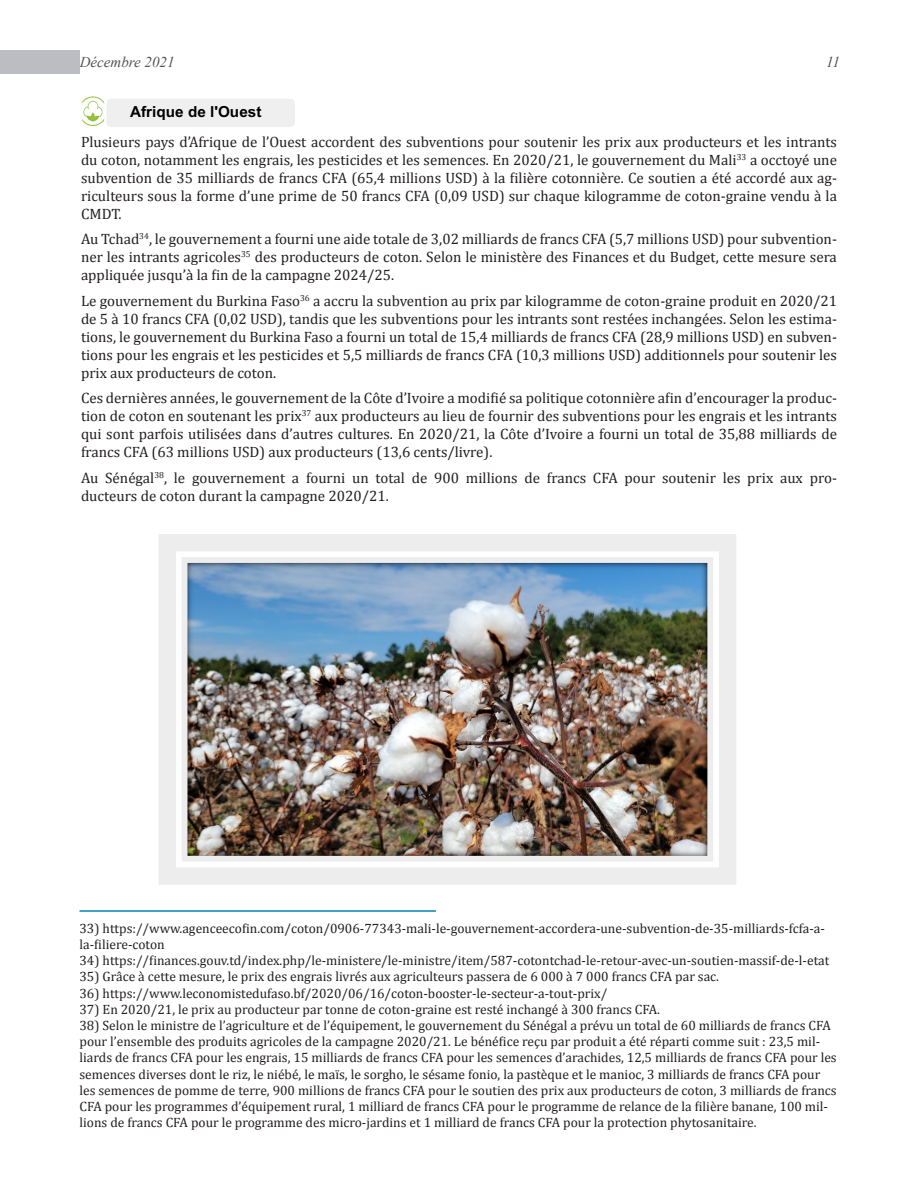
<style>
.page{position:relative;width:918px;height:1188px;background:#fff}
.page>*{position:absolute;margin:0;border:0;box-sizing:border-box;transform-origin:0 0}
.t1{font:700 15.3px "Arial";letter-spacing:.005em;color:#000}
.Body{font:15px/18px "Cambria";color:#231f20;text-align:justify}
.t2{font:italic 15px "Times New Roman";color:#545454}
.Footnote_text{font:13.5px/16.2px "Cambria";color:#231f20}
</style>
<div class="page">
<div style="left:0;top:50px;width:80px;height:24px;background:#bcbdc2"></div>
<hr style="left:80px;top:910px;width:356px;height:2px;background:#0386b7">
<div style="left:106px;top:99px;width:189px;height:28px;background:#efefef;border-radius:5px"></div>
<img style="left:83px;top:96px;width:20px;height:30px">
<img style="left:159px;top:534px;width:577px;height:351px">
<p class="t2" style="left:80px;top:52px;width:96px">Décembre 2021</p>
<p class="t2" style="left:826px;top:52px;width:15px">11</p>
<p class="t1" style="left:130px;top:101px;width:133px">Afrique de l'Ouest</p>
<p class="Body" style="left:81px;top:133px;width:758px">Plusieurs pays d’Afrique de l’Ouest accordent des subventions pour soutenir les prix aux producteurs et les intrants du coton, notamment les engrais, les pesticides et les semences. En 2020/21, le gouvernement du Mali<sup>33</sup> a occtoyé une subvention de 35 milliards de francs CFA (65,4 millions USD) à la filière cotonnière. Ce soutien a été accordé aux ag&shy;riculteurs sous la forme d’une prime de 50 francs CFA (0,09 USD) sur chaque kilogramme de coton-graine vendu à la CMDT.</p>
<p class="Body" style="left:81px;top:230px;width:757px">Au Tchad<sup>34</sup>, le gouvernement a fourni une aide totale de 3,02 milliards de francs CFA (5,7 millions USD) pour subvention&shy;ner les intrants agricoles<sup>35</sup> des producteurs de coton. Selon le ministère des Finances et du Budget, cette mesure sera appliquée jusqu’à la fin de la campagne 2024/25.</p>
<p class="Body" style="left:81px;top:292px;width:758px">Le gouvernement du Burkina Faso<sup>36</sup> a accru la subvention au prix par kilogramme de coton-graine produit en 2020/21 de 5 à 10 francs CFA (0,02 USD), tandis que les subventions pour les intrants sont restées inchangées. Selon les estima&shy;tions, le gouvernement du Burkina Faso a fourni un total de 15,4 milliards de francs CFA (28,9 millions USD) en subven&shy;tions pour les engrais et les pesticides et 5,5 milliards de francs CFA (10,3 millions USD) additionnels pour soutenir les prix aux producteurs de coton.</p>
<p class="Body" style="left:81px;top:389px;width:758px">Ces dernières années, le gouvernement de la Côte d’Ivoire a modifié sa politique cotonnière afin d’encourager la produc&shy;tion de coton en soutenant les prix<sup>37</sup> aux producteurs au lieu de fournir des subventions pour les engrais et les intrants qui sont parfois utilisées dans d’autres cultures. En 2020/21, la Côte d’Ivoire a fourni un total de 35,88 milliards de francs CFA (63 millions USD) aux producteurs (13,6 cents/livre).</p>
<p class="Body" style="left:81px;top:469px;width:757px">Au Sénégal<sup>38</sup>, le gouvernement a fourni un total de 900 millions de francs CFA pour soutenir les prix aux pro&shy;ducteurs de coton durant la campagne 2020/21.</p>
<p class="Footnote_text" style="left:80px;top:920px;width:747px">33) https://www.agenceecofin.com/coton/0906-77343-mali-le-gouvernement-accordera-une-subvention-de-35-milliards-fcfa-a&shy;la-filiere-coton</p>
<p class="Footnote_text" style="left:80px;top:952px;width:751px">34) https://finances.gouv.td/index.php/le-ministere/le-ministre/item/587-cotontchad-le-retour-avec-un-soutien-massif-de-l-etat</p>
<p class="Footnote_text" style="left:80px;top:969px;width:641px">35) Grâce à cette mesure, le prix des engrais livrés aux agriculteurs passera de 6 000 à 7 000 francs CFA par sac.</p>
<p class="Footnote_text" style="left:80px;top:985px;width:529px">36) https://www.leconomistedufaso.bf/2020/06/16/coton-booster-le-secteur-a-tout-prix/</p>
<p class="Footnote_text" style="left:80px;top:1001px;width:582px">37) En 2020/21, le prix au producteur par tonne de coton-graine est resté inchangé à 300 francs CFA.</p>
<p class="Footnote_text" style="left:80px;top:1017px;width:759px">38) Selon le ministre de l’agriculture et de l’équipement, le gouvernement du Sénégal a prévu un total de 60 milliards de francs CFA pour l’ensemble des produits agricoles de la campagne 2020/21. Le bénéfice reçu par produit a été réparti comme suit : 23,5 mil&shy;liards de francs CFA pour les engrais, 15 milliards de francs CFA pour les semences d’arachides, 12,5 milliards de francs CFA pour les semences diverses dont le riz, le niébé, le maïs, le sorgho, le sésame fonio, la pastèque et le manioc, 3 milliards de francs CFA pour les semences de pomme de terre, 900 millions de francs CFA pour le soutien des prix aux producteurs de coton, 3 milliards de francs CFA pour les programmes d’équipement rural, 1 milliard de francs CFA pour le programme de relance de la filière banane, 100 mil&shy;lions de francs CFA pour le programme des micro-jardins et 1 milliard de francs CFA pour la protection phytosanitaire.</p>
</div>
